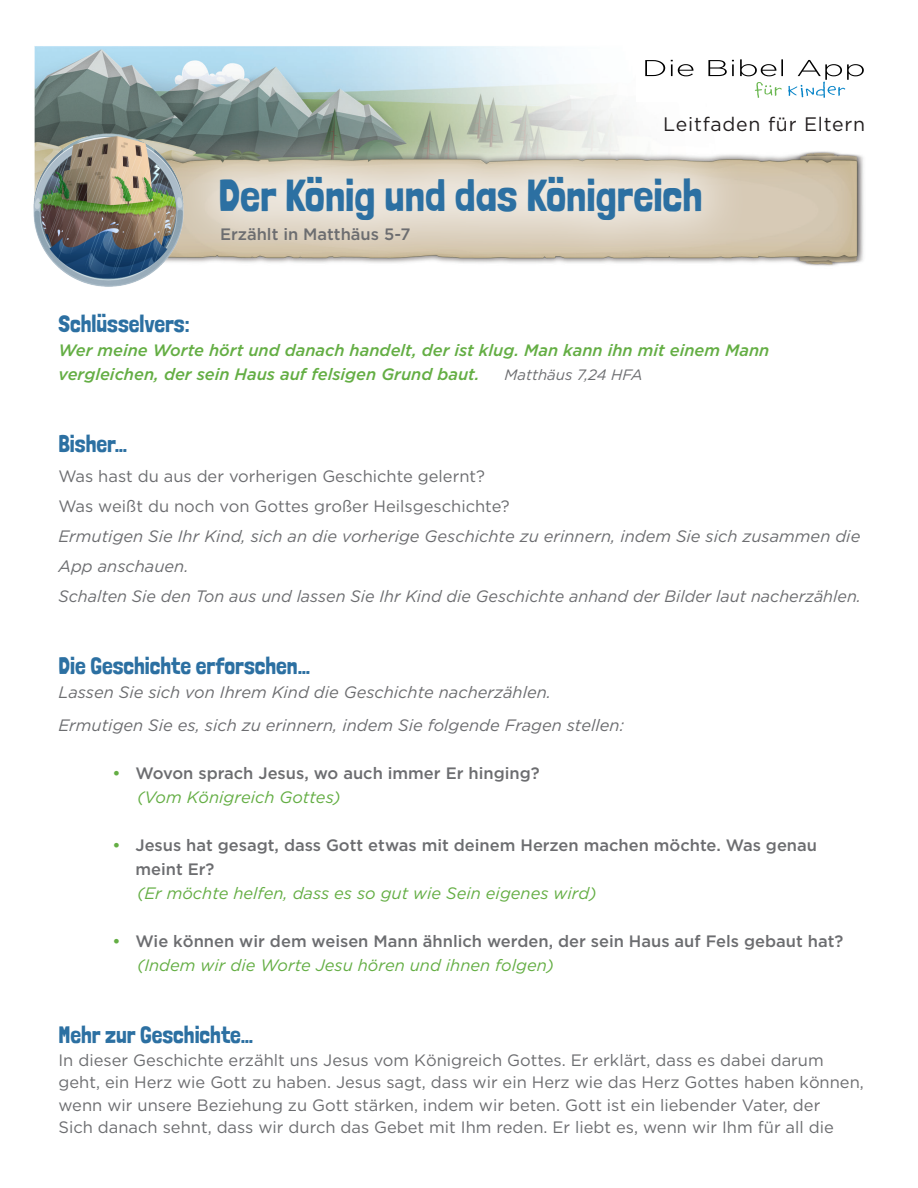
<style>
.page{position:relative;width:918px;height:1188px;background:#fff}
.page>*{position:absolute;margin:0;border:0;box-sizing:border-box;transform-origin:0 0}
.t1{font:45px "Londrina Solid";color:#2c70a2}
.t2{font:24px "Londrina Solid";color:#2c70a2}
.t3{font:19.5px "Gotham";letter-spacing:.04em;color:#231f20}
.t4{font:16.5px/22.5px "Gotham";color:#6c6d70}
.t5{font:italic 16.5px/30px "Gotham";color:#6c6d70}
.t6{font:500 16.5px/24px "Gotham";color:#6c6d70}
.t7{font:italic 500 16.5px/24px "Gotham";color:#64ae44}
.t8{font:italic 16.5px "Gotham";color:#64ae44}
.t9{font:italic 15px "Gotham";color:#6c6d70}
.s1{color:#64ae44}
</style>
<div class="page">
<img style="left:34px;top:46px;width:830px;height:220px">
<img style="left:33px;top:128px;width:137px;height:159px">
<div style="left:170px;top:127px;width:581px;height:142px;background:#fff;opacity:.75"></div>
<div style="left:637px;top:51px;width:234px;height:51px;background:#fff"></div>
<svg style="left:645px;top:59px;width:218px;height:39px"></svg>
<p class="t3" style="left:663px;top:114px;width:203px">Leitfaden für Eltern</p>
<p class="t1" style="left:219px;top:168px;width:486px">Der König und das Königreich</p>
<p class="t6" style="left:220px;top:221px;width:192px">Erzählt in Matthäus 5-7</p>
<p class="t2" style="left:58px;top:310px;width:133px">Schlüsselvers:</p>
<p class="t7" style="left:58px;top:338px;width:712px">Wer meine Worte hört und danach handelt, der ist klug. Man kann ihn mit einem Mann vergleichen, der sein Haus auf felsigen Grund baut.</p>
<p class="t9" style="left:505px;top:367px;width:140px">Matthäus 7,24 HFA</p>
<p class="t2" style="left:58px;top:430px;width:70px">Bisher…</p>
<p class="t4" style="left:58px;top:465px;width:428px">Was hast du aus der vorherigen Geschichte gelernt?</p>
<p class="t4" style="left:58px;top:495px;width:453px">Was weißt du noch von Gottes großer Heilsgeschichte?</p>
<p class="t5" style="left:58px;top:522px;width:803px">Ermutigen Sie Ihr Kind, sich an die vorherige Geschichte zu erinnern, indem Sie sich zusammen die<br>App anschauen.</p>
<p class="t5" style="left:58px;top:582px;width:804px">Schalten Sie den Ton aus und lassen Sie Ihr Kind die Geschichte anhand der Bilder laut nacherzählen.</p>
<p class="t2" style="left:58px;top:652px;width:253px">Die Geschichte erforschen…</p>
<p class="t5" style="left:58px;top:678px;width:494px">Lassen Sie sich von Ihrem Kind die Geschichte nacherzählen.</p>
<p class="t5" style="left:58px;top:711px;width:567px">Ermutigen Sie es, sich zu erinnern, indem Sie folgende Fragen stellen:</p>
<p class="t6" style="left:112px;top:761px;width:429px"><span class="s1">•</span> Wovon sprach Jesus, wo auch immer Er hinging?</p>
<p class="t8" style="left:137px;top:788px;width:205px">(Vom Königreich Gottes)</p>
<p class="t6" style="left:135px;top:833px;width:683px;text-indent:-23px"><span class="s1">•</span> Jesus hat gesagt, dass Gott etwas mit deinem Herzen machen möchte. Was genau meint Er?</p>
<p class="t8" style="left:137px;top:884px;width:461px">(Er möchte helfen, dass es so gut wie Sein eigenes wird)</p>
<p class="t6" style="left:112px;top:929px;width:732px"><span class="s1">•</span> Wie können wir dem weisen Mann ähnlich werden, der sein Haus auf Fels gebaut hat?</p>
<p class="t8" style="left:137px;top:956px;width:418px">(Indem wir die Worte Jesu hören und ihnen folgen)</p>
<p class="t2" style="left:58px;top:1021px;width:196px">Mehr zur Geschichte…</p>
<p class="t4" style="left:58px;top:1048px;width:807px">In dieser Geschichte erzählt uns Jesus vom Königreich Gottes. Er erklärt, dass es dabei darum geht, ein Herz wie Gott zu haben. Jesus sagt, dass wir ein Herz wie das Herz Gottes haben können, wenn wir unsere Beziehung zu Gott stärken, indem wir beten. Gott ist ein liebender Vater, der<br>Sich danach sehnt, dass wir durch das Gebet mit Ihm reden. Er liebt es, wenn wir Ihm für all die</p>
</div>
